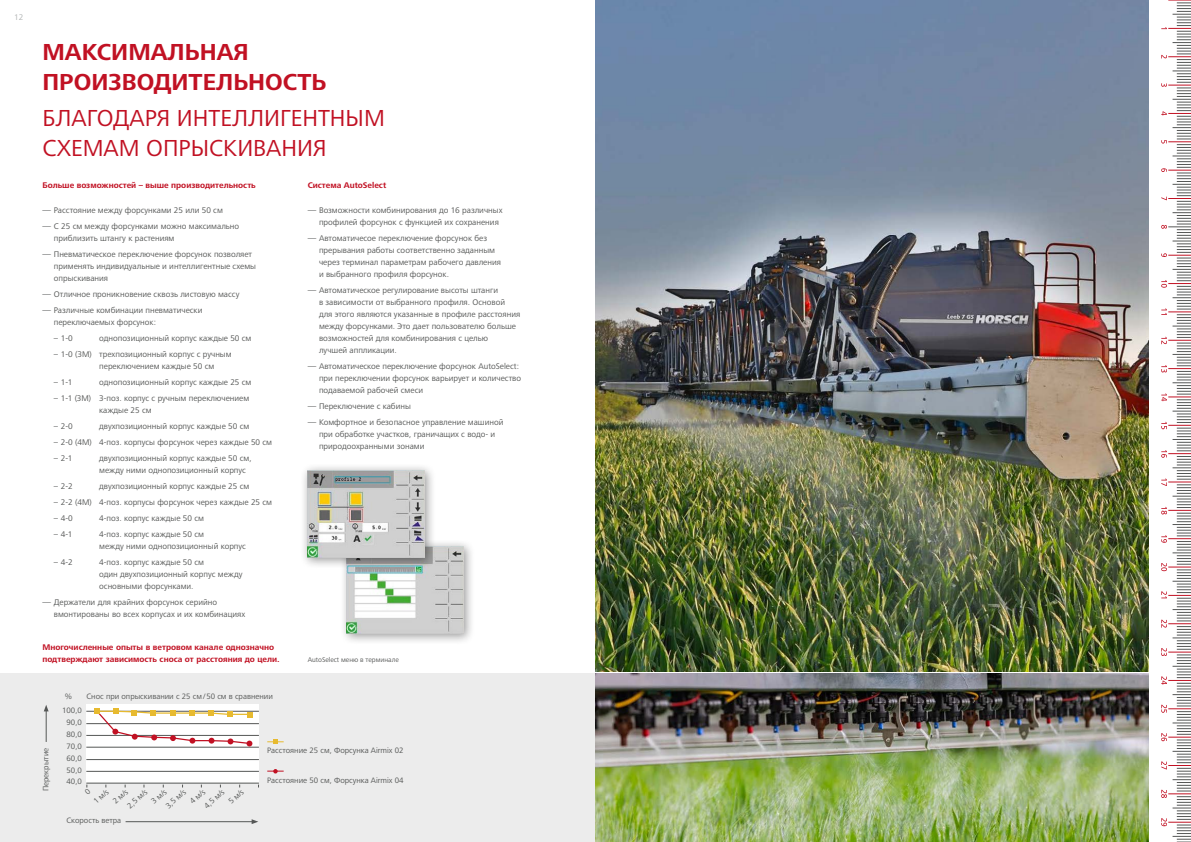
<style>
.page{position:relative;width:1191px;height:842px;background:#fff}
.page>*{position:absolute;margin:0;border:0;box-sizing:border-box;transform-origin:0 0}
.t1{font:24px/30px "Frutiger Next LTW1 G";color:#c11123}
.t2{font:700 24px/30px "Frutiger Next LTW1 G";color:#c11123}
.t3{font:8.5px/12px "Frutiger Next LTW1 G";color:#555756}
.t4{font:700 8.5px/12px "Frutiger Next LTW1 G";color:#c11123}
.t5{font:8.5px "Frutiger Next LTW1 G";color:#b1b4b4}
.t6{font:8.1px/11.8px "Frutiger Next LTW1 G";color:#555756}
.t7{font:7px "Frutiger Next LTW1 G";color:#555756}
</style>
<div class="page">
<div style="left:0;top:673px;width:594px;height:169px;background:#ececec"></div>
<div style="left:339px;top:539px;width:136px;height:106px;background:#000;opacity:.4"></div>
<img style="left:347px;top:546px;width:116px;height:88px">
<div style="left:300px;top:463px;width:136px;height:106px;background:#000;opacity:.4"></div>
<img style="left:308px;top:471px;width:116px;height:87px">
<div style="left:86px;top:705px;width:173px;height:78px;background:#fff"></div>
<hr style="left:86px;top:711px;width:173px;height:1px;background:#555756">
<hr style="left:86px;top:723px;width:173px;height:1px;background:#555756">
<hr style="left:86px;top:735px;width:173px;height:1px;background:#555756">
<hr style="left:86px;top:747px;width:173px;height:1px;background:#555756">
<hr style="left:86px;top:759px;width:173px;height:1px;background:#555756">
<hr style="left:86px;top:771px;width:173px;height:1px;background:#555756">
<hr style="left:86px;top:783px;width:173px;height:1px;background:#555756">
<svg style="left:93px;top:708px;width:160px;height:38px"></svg>
<hr style="left:126px;top:821px;width:127px;height:1px;background:#555756">
<svg style="left:252px;top:819px;width:6px;height:5px"></svg>
<hr style="left:46px;top:710px;width:1px;height:32px;background:#555756">
<svg style="left:44px;top:705px;width:5px;height:6px"></svg>
<svg style="left:267px;top:740px;width:17px;height:4px"></svg>
<svg style="left:267px;top:769px;width:17px;height:4px"></svg>
<img style="left:595px;top:0;width:553px;height:842px">
<svg style="left:1161px;top:0;width:30px;height:842px"></svg>
<p class="t5" style="left:14px;top:13px;width:11px">12</p>
<h1 class="t2" style="left:43px;top:38px;width:285px">МАКСИМАЛЬНАЯ<br>ПРОИЗВОДИТЕЛЬНОСТЬ</h1>
<h1 class="t1" style="left:43px;top:103px;width:344px">БЛАГОДАРЯ ИНТЕЛЛИГЕНТНЫМ<br>СХЕМАМ ОПРЫСКИВАНИЯ</h1>
<p class="t4" style="left:43px;top:179px;width:215px">Больше возможностей – выше производительность</p>
<p class="t3" style="left:43px;top:202px;width:198px;line-height:16px">― Расстояние между форсунками 25 или 50 см<br>― С 25 см между форсунками можно максимально</p>
<p class="t3" style="left:43px;top:230px;width:211px;line-height:16px;text-indent:11px">приблизить штангу к растениям<br>― Пневматическое переключение форсунок позволяет</p>
<p class="t3" style="left:54px;top:260px;width:204px">применять индивидуальные и интеллигентные схемы опрыскивания</p>
<p class="t3" style="left:43px;top:286px;width:198px;line-height:16px">― Отличное проникновение сквозь листовую массу ― Различные комбинации пневматически</p>
<p class="t3" style="left:54px;top:316px;width:104px">переключаемых форсунок:</p>
<p class="t3" style="left:54px;top:332px;width:20px">– 1-0</p>
<p class="t3" style="left:99px;top:332px;width:154px">однопозиционный корпус каждые 50 см</p>
<p class="t3" style="left:99px;top:348px;width:134px;text-indent:-45px">– 1-0 (3M) трехпозиционный корпус с ручным переключением каждые 50 см</p>
<p class="t3" style="left:54px;top:376px;width:20px">– 1-1</p>
<p class="t3" style="left:99px;top:376px;width:154px">однопозиционный корпус каждые 25 см</p>
<p class="t3" style="left:99px;top:392px;width:151px;text-indent:-45px">– 1-1 (3M) 3-поз. корпус с ручным переключением каждые 25 см</p>
<p class="t3" style="left:54px;top:420px;width:21px">– 2-0</p>
<p class="t3" style="left:99px;top:420px;width:152px">двухпозиционный корпус каждые 50 см</p>
<p class="t3" style="left:54px;top:436px;width:220px">– 2-0 (4M) 4-поз. корпусы форсунок через каждые 50 см</p>
<p class="t3" style="left:54px;top:452px;width:20px">– 2-1</p>
<p class="t3" style="left:99px;top:452px;width:154px">двухпозиционный корпус каждые 50 см, между ними однопозиционный корпус</p>
<p class="t3" style="left:54px;top:480px;width:21px">– 2-2</p>
<p class="t3" style="left:99px;top:480px;width:152px">двухпозиционный корпус каждые 25 см</p>
<p class="t3" style="left:54px;top:496px;width:220px">– 2-2 (4M) 4-поз. корпусы форсунок через каждые 25 см</p>
<p class="t3" style="left:54px;top:512px;width:21px">– 4-0</p>
<p class="t3" style="left:99px;top:512px;width:106px">4-поз. корпус каждые 50 см</p>
<p class="t3" style="left:54px;top:528px;width:20px">– 4-1</p>
<p class="t3" style="left:99px;top:528px;width:148px">4-поз. корпус каждые 50 см<br>между ними однопозиционный корпус</p>
<p class="t3" style="left:54px;top:556px;width:21px">– 4-2</p>
<p class="t3" style="left:99px;top:556px;width:145px">4-поз. корпус каждые 50 см<br>один двухпозиционный корпус между основными форсунками.</p>
<p class="t3" style="left:54px;top:596px;width:193px;text-indent:-11px">― Держатели для крайних форсунок серийно вмонтированы во всех корпусах и их комбинациях</p>
<p class="t7" style="left:308px;top:655px;width:93px">AutoSelect меню в терминале</p>
<p class="t4" style="left:308px;top:179px;width:80px">Система AutoSelect</p>
<p class="t3" style="left:319px;top:204px;width:185px;text-indent:-11px">― Возможности комбинирования до 16 различных профилей форсунок с функцией их сохранения</p>
<p class="t3" style="left:319px;top:232px;width:183px;text-indent:-11px">― Автоматичесое переключение форсунок без прерывания работы соответственно заданным через терминал параметрам рабочего давления и выбранного профиля форсунок.</p>
<p class="t3" style="left:319px;top:284px;width:203px;text-indent:-11px">― Автоматическое регулирование высоты штанги<br>в зависимости от выбранного профиля. Основой для этого являются указанные в профиле расстояния между форсунками. Это дает пользователю больше возможностей для комбинирования с целью<br>лучшей аппликации.</p>
<p class="t3" style="left:319px;top:360px;width:204px;text-indent:-11px">― Автоматическое переключение форсунок AutoSelect: при переключении форсунок варьирует и количество подаваемой рабочей смеси</p>
<p class="t3" style="left:308px;top:398px;width:197px;line-height:16px">― Переключение с кабины<br>― Комфортное и безопасное управление машиной</p>
<p class="t3" style="left:319px;top:428px;width:178px">при обработке участков, граничащих с водо- и природоохранными зонами</p>
<p class="t4" style="left:42px;top:641px;width:239px">Многочисленные опыты в ветровом канале однозначно подтверждают зависимость сноса от расстояния до цели.</p>
<p class="t6" style="left:87px;top:691px;width:188px">Снос при опрыскивании с 25 см/50 см в сравнении</p>
<p class="t6" style="left:62px;top:689px;width:21px;line-height:14.4px;text-indent:3px">%<br>100,0</p>
<p class="t6" style="left:67px;top:717px;width:17px;text-align:justify">90,0<br>80,0<br>70,0<br>60,0<br>50,0<br>40,0</p>
<p class="t6" style="left:267px;top:745px;width:138px">Расстояние 25 см, Форсунка Airmix 02</p>
<p class="t6" style="left:267px;top:774px;width:138px">Расстояние 50 см, Форсунка Airmix 04</p>
<p class="t6" style="left:40px;top:791px;width:45px;rotate:-90deg">Перекрытие</p>
<p class="t6" style="left:187px;top:798px;width:19px;rotate:-42deg">4 м/s</p>
<p class="t6" style="left:226px;top:798px;width:19px;rotate:-42deg">5 м/s</p>
<p class="t6" style="left:163px;top:802px;width:26px;rotate:-42deg">3,5 м/s</p>
<p class="t6" style="left:149px;top:798px;width:19px;rotate:-42deg">3 м/s</p>
<p class="t6" style="left:124px;top:802px;width:26px;rotate:-42deg">2,5 м/s</p>
<p class="t6" style="left:101px;top:788px;width:19px;line-height:12.9px;text-indent:-14px;rotate:-42deg">1 м/s<br>2 м/s</p>
<p class="t6" style="left:202px;top:802px;width:26px;rotate:-42deg">4,5 м/s</p>
<p class="t6" style="left:67px;top:815px;width:56px">Скорость ветра</p>
</div>
